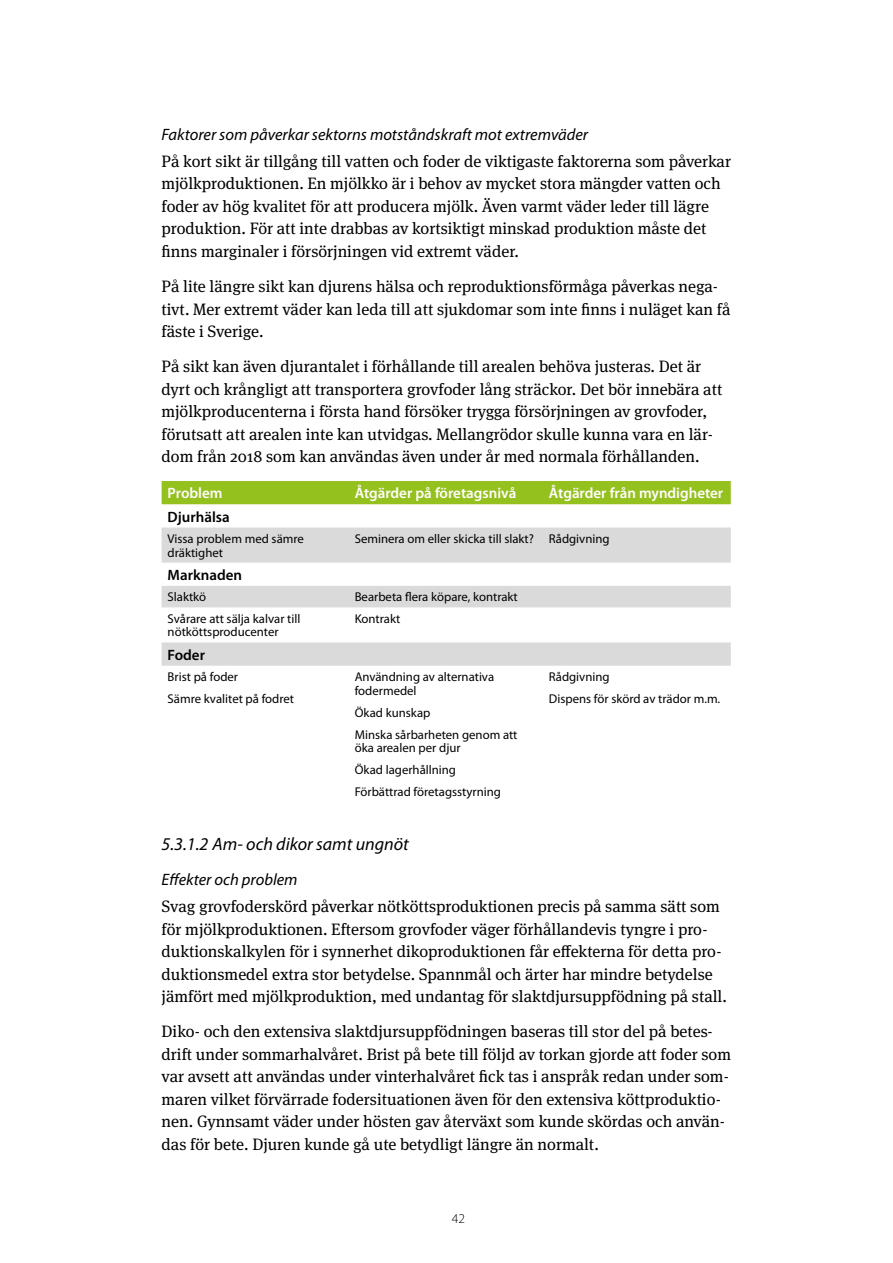
<style>
.page{position:relative;width:893px;height:1263px;background:#fff}
.page>*{position:absolute;margin:0;border:0;box-sizing:border-box;transform-origin:0 0}
.t1{font:italic 18px "Myriad Pro";color:#000}
.t2{font:16.5px/22.5px "Meta Serif OT";color:#000}
.t3{font:italic 16.5px "Myriad Pro";color:#000}
.t4{font:600 15px "Myriad Pro";color:#fff}
.t5{font:600 15px "Myriad Pro";color:#000}
.t6{font:300 13.5px "Myriad Pro";color:#000}
.t7{font:12.75px/22px "Myriad Pro";color:#000}
</style>
<div class="page">
<div style="left:162px;top:481px;width:569px;height:23px;background:#95c11f"></div>
<svg style="left:162px;top:527px;width:569px;height:139px;fill:#dadada"></svg>
<p class="t3" style="left:162px;top:124px;width:428px">Faktorer som påverkar sektorns motståndskraft mot extremväder</p>
<p class="t2" style="left:162px;top:150px;width:571px">På kort sikt är tillgång till vatten och foder de viktigaste faktorerna som påverkar mjölkproduktionen. En mjölkko är i behov av mycket stora mängder vatten och foder av hög kvalitet för att producera mjölk. Även varmt väder leder till lägre produktion. För att inte drabbas av kortsiktigt minskad produktion måste det finns marginaler i försörjningen vid extremt väder.</p>
<p class="t2" style="left:162px;top:275px;width:570px">På lite längre sikt kan djurens hälsa och reproduktionsförmåga påverkas nega&shy;tivt. Mer extremt väder kan leda till att sjukdomar som inte finns i nuläget kan få fäste i Sverige.</p>
<p class="t2" style="left:162px;top:356px;width:562px">På sikt kan även djurantalet i förhållande till arealen behöva justeras. Det är dyrt och krångligt att transportera grovfoder lång sträckor. Det bör innebära att mjölkproducenterna i första hand försöker trygga försörjningen av grovfoder, förutsatt att arealen inte kan utvidgas. Mellangrödor skulle kunna vara en lär&shy;dom från 2018 som kan användas även under år med normala förhållanden.</p>
<p class="t4" style="left:168px;top:484px;width:56px">Problem</p>
<p class="t4" style="left:355px;top:484px;width:163px">Åtgärder på företagsnivå</p>
<p class="t4" style="left:549px;top:484px;width:176px">Åtgärder från myndigheter</p>
<p class="t5" style="left:168px;top:507px;width:64px">Djurhälsa</p>
<p class="t7" style="left:168px;top:532px;width:138px;line-height:13.5px">Vissa problem med sämre dräktighet</p>
<p class="t7" style="left:355px;top:528px;width:256px">Seminera om eller skicka till slakt? Rådgivning</p>
<p class="t5" style="left:168px;top:565px;width:76px">Marknaden</p>
<p class="t7" style="left:168px;top:586px;width:40px">Slaktkö</p>
<p class="t7" style="left:355px;top:586px;width:165px">Bearbeta flera köpare, kontrakt</p>
<p class="t7" style="left:168px;top:612px;width:134px;line-height:13.5px">Svårare att sälja kalvar till nötköttsproducenter</p>
<p class="t7" style="left:355px;top:607px;width:47px">Kontrakt</p>
<p class="t5" style="left:168px;top:645px;width:39px">Foder</p>
<p class="t7" style="left:168px;top:666px;width:128px">Brist på foder<br>Sämre kvalitet på fodret</p>
<p class="t7" style="left:355px;top:670px;width:141px;line-height:13.5px">Användning av alternativa fodermedel</p>
<p class="t7" style="left:355px;top:701px;width:164px">Ökad kunskap<br>Minska sårbarheten genom att</p>
<p class="t7" style="left:355px;top:737px;width:148px">öka arealen per djur<br>Ökad lagerhållning<br>Förbättrad företagsstyrning</p>
<p class="t7" style="left:549px;top:666px;width:173px">Rådgivning<br>Dispens för skörd av trädor m.m.</p>
<p class="t1" style="left:162px;top:833px;width:249px">5.3.1.2 Am- och dikor samt ungnöt</p>
<p class="t3" style="left:162px;top:870px;width:138px">Effekter och problem</p>
<p class="t2" style="left:162px;top:895px;width:567px">Svag grovfoderskörd påverkar nötköttsproduktionen precis på samma sätt som för mjölkproduktionen. Eftersom grovfoder väger förhållandevis tyngre i pro&shy;duktionskalkylen för i synnerhet dikoproduktionen får effekterna för detta pro&shy;duktionsmedel extra stor betydelse. Spannmål och ärter har mindre betydelse jämfört med mjölkproduktion, med undantag för slaktdjursuppfödning på stall.</p>
<p class="t2" style="left:162px;top:1021px;width:571px">Diko- och den extensiva slaktdjursuppfödningen baseras till stor del på betes&shy;drift under sommarhalvåret. Brist på bete till följd av torkan gjorde att foder som var avsett att användas under vinterhalvåret fick tas i anspråk redan under som&shy;maren vilket förvärrade fodersituationen även för den extensiva köttproduktio&shy;nen. Gynnsamt väder under hösten gav återväxt som kunde skördas och använ&shy;das för bete. Djuren kunde gå ute betydligt längre än normalt.</p>
<p class="t6" style="left:452px;top:1210px;width:15px">42</p>
</div>
